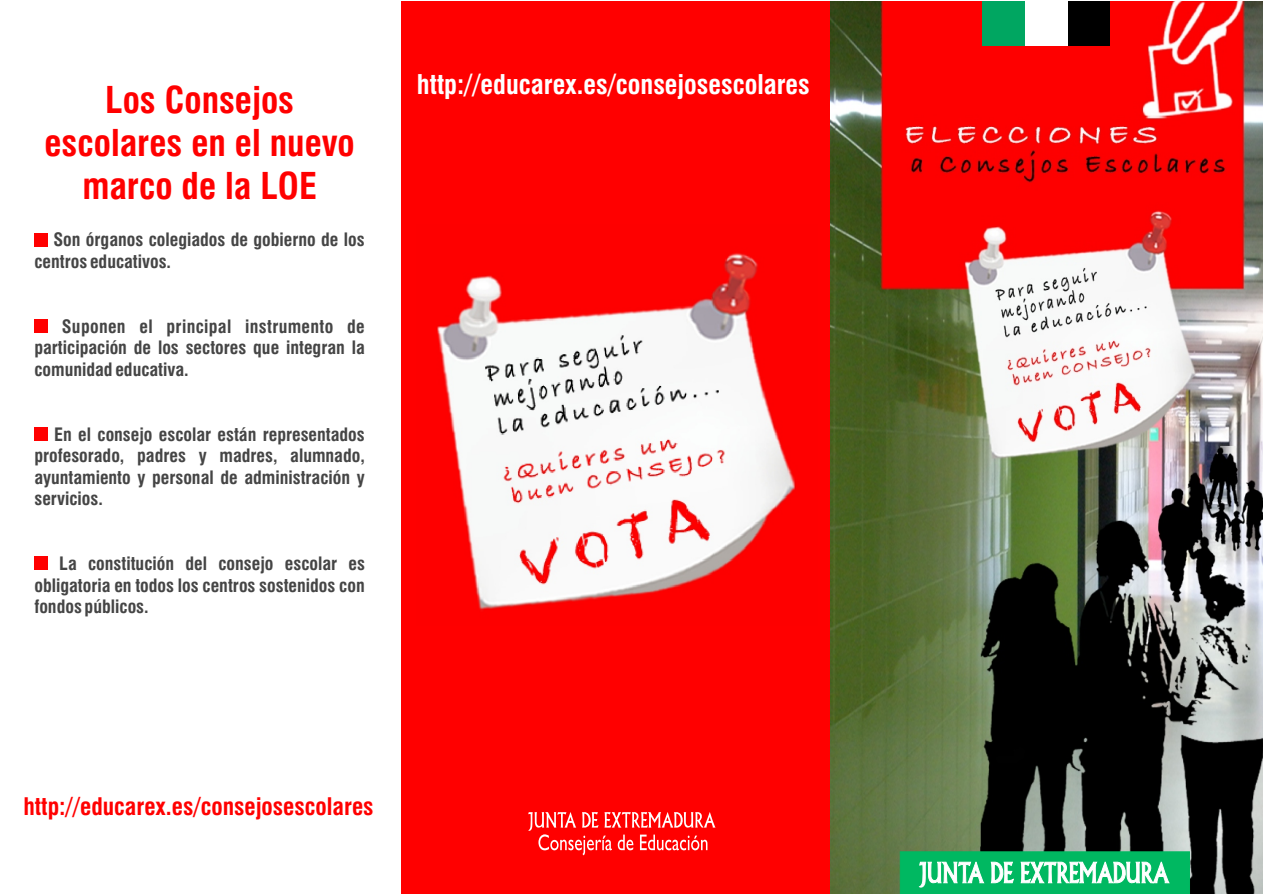
<style>
.page{position:relative;width:1263px;height:894px;background:#fff}
.page>*{position:absolute;margin:0;border:0;box-sizing:border-box;transform-origin:0 0}
.t1{font:36px/43.2px "Swiss 721 Bold Condensed BT";color:#f00;text-align:center}
.t2{font:26.55px "Swiss 721 Bold Condensed BT";color:#fff}
.t3{font:23.55px "Swiss 721 Bold Condensed BT";color:#f00}
.t4{font:18px/21.6px "Swiss 721 Bold Condensed BT";color:#454545;text-align:justify}
</style>
<div class="page">
<img style="left:830px;top:1px;width:433px;height:893px">
<div style="left:402px;top:2px;width:428px;height:892px;background:#f00"></div>
<div style="left:982px;top:1px;width:43px;height:44px;background:#00a661"></div>
<div style="left:1067px;top:1px;width:43px;height:44px;background:#000"></div>
<div style="left:1025px;top:1px;width:42px;height:44px;background:#fff"></div>
<svg style="left:528px;top:812px;width:188px;height:43px"></svg>
<div style="left:34px;top:233px;width:14px;height:13px;background:#f00"></div>
<div style="left:34px;top:319px;width:14px;height:14px;background:#f00"></div>
<div style="left:34px;top:427px;width:14px;height:14px;background:#f00"></div>
<div style="left:34px;top:557px;width:14px;height:13px;background:#f00"></div>
<div style="left:900px;top:852px;width:290px;height:42px;background:#00b861"></div>
<svg style="left:991px;top:853px;width:23px;height:40px"></svg>
<svg style="left:919px;top:830px;width:65px;height:57px"></svg>
<svg style="left:1021px;top:850px;width:148px;height:44px"></svg>
<img style="left:437px;top:253px;width:359px;height:357px">
<h1 class="t1" style="left:45px;top:79px;width:312px">Los Consejos escolares en el nuevo marco de la LOE</h1>
<p class="t4" style="left:34px;top:229px;width:332px;text-indent:19px">Son órganos colegiados de gobierno de los centros educativos.</p>
<p class="t4" style="left:34px;top:316px;width:332px;text-indent:27px">Suponen el principal instrumento de participación de los sectores que integran la comunidad educativa.</p>
<p class="t4" style="left:34px;top:424px;width:332px;text-indent:20px">En el consejo escolar están representados profesorado, padres y madres, alumnado, ayuntamiento y personal de administración y servicios.</p>
<p class="t4" style="left:34px;top:553px;width:332px;text-indent:25px">La constitución del consejo escolar es obligatoria en todos los centros sostenidos con fondos públicos.</p>
<h2 class="t2" style="left:417px;top:70px;width:394px">http://educarex.es/consejosescolares</h2>
<h3 class="t3" style="left:23px;top:793px;width:352px">http://educarex.es/consejosescolares</h3>
</div>
